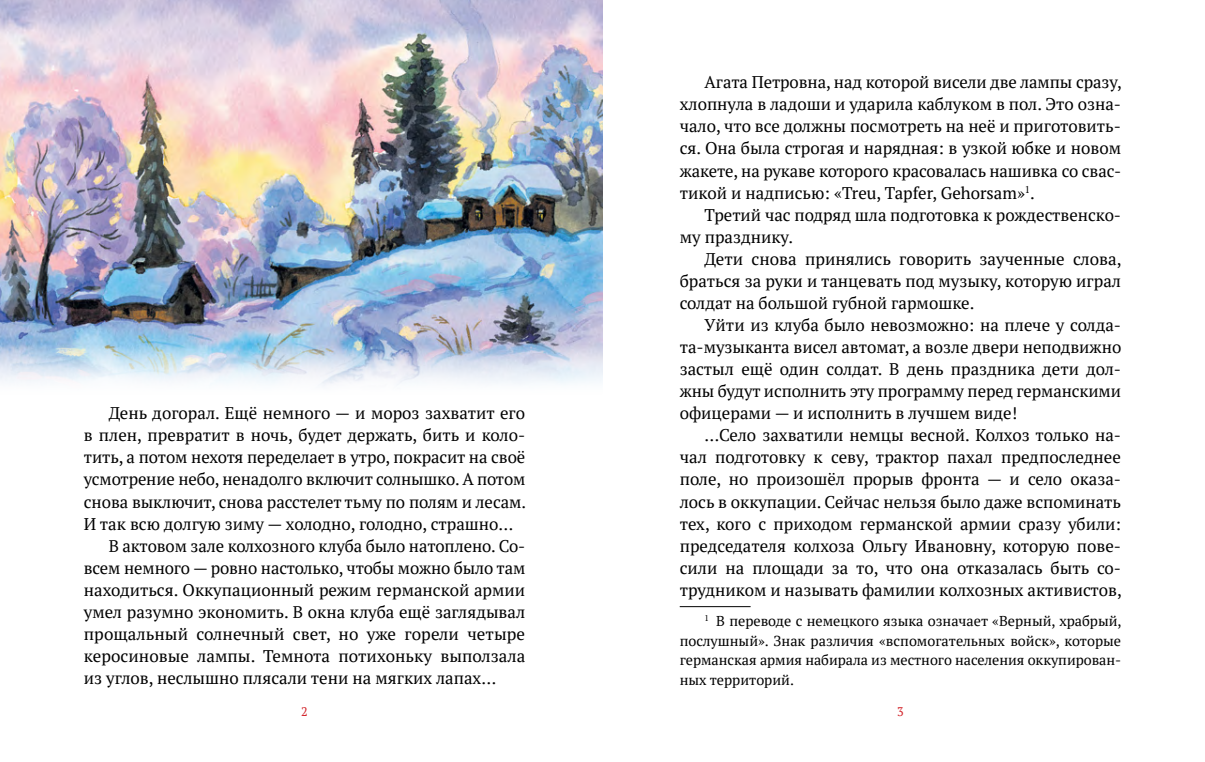
<style>
.page{position:relative;width:1205px;height:762px;background:#fff}
.page>*{position:absolute;margin:0;border:0;box-sizing:border-box;transform-origin:0 0}
.t1{font:16.88px/22.1px "PT Serif";color:#000;text-align:justify}
.t2{font:14.38px/19.6px "PT Serif";color:#000;text-align:justify}
.t3{font:12.5px "PT Serif";color:#d2232a}
</style>
<div class="page">
<hr style="left:680px;top:606px;width:70px;height:1px;background:#000">
<img style="left:0;top:0;width:602px;height:386px">
<p class="t1" style="left:109px;top:402px;width:418px">День догорал. Ещё немного — и мороз захватит его</p>
<p class="t1" style="left:84px;top:424px;width:443px">в плен, превратит в ночь, будет держать, бить и коло-</p>
<p class="t1" style="left:84px;top:446px;width:443px">тить, а потом нехотя переделает в утро, покрасит на своё</p>
<p class="t1" style="left:84px;top:468px;width:443px">усмотрение небо, ненадолго включит солнышко. А потом</p>
<p class="t1" style="left:84px;top:490px;width:444px">снова выключит, снова расстелет тьму по полям и лесам.</p>
<p class="t1" style="left:84px;top:512px;width:431px">И так всю долгую зиму — холодно, голодно, страшно…</p>
<p class="t1" style="left:109px;top:534px;width:418px">В актовом зале колхозного клуба было натоплено. Со-</p>
<p class="t1" style="left:84px;top:556px;width:443px">всем немного — ровно настолько, чтобы можно было там</p>
<p class="t1" style="left:84px;top:578px;width:443px">находиться. Оккупационный режим германской армии</p>
<p class="t1" style="left:84px;top:601px;width:443px">умел разумно экономить. В окна клуба ещё заглядывал</p>
<p class="t1" style="left:84px;top:623px;width:443px">прощальный солнечный свет, но уже горели четыре</p>
<p class="t1" style="left:84px;top:645px;width:443px">керосиновые лампы. Темнота потихоньку выползала</p>
<p class="t1" style="left:84px;top:667px;width:414px">из углов, неслышно плясали тени на мягких лапах…</p>
<p class="t1" style="left:680px;top:71px;width:443px;text-indent:25px">Агата Петровна, над которой висели две лампы сразу, хлопнула в ладоши и ударила каблуком в пол. Это озна&shy;чало, что все должны посмотреть на неё и приготовить&shy;ся. Она была строгая и нарядная: в узкой юбке и новом жакете, на рукаве которого красовалась нашивка со свас&shy;тикой и надписью: «Treu, Tapfer, Gehorsam»<sup>1</sup>.</p>
<p class="t1" style="left:680px;top:203px;width:443px;text-indent:25px">Третий час подряд шла подготовка к рождественско&shy;му празднику.</p>
<p class="t1" style="left:680px;top:248px;width:443px;text-indent:25px">Дети снова принялись говорить заученные слова, браться за руки и танцевать под музыку, которую играл солдат на большой губной гармошке.</p>
<p class="t1" style="left:680px;top:314px;width:443px;text-indent:25px">Уйти из клуба было невозможно: на плече у солда&shy;та-музыканта висел автомат, а возле двери неподвижно застыл ещё один солдат. В день праздника дети дол&shy;жны будут исполнить эту программу перед германскими офицерами — и исполнить в лучшем виде!</p>
<p class="t1" style="left:680px;top:424px;width:444px;text-indent:25px">…Село захватили немцы весной. Колхоз только на&shy;чал подготовку к севу, трактор пахал предпоследнее поле, но произошёл прорыв фронта — и село оказа&shy;лось в оккупации. Сейчас нельзя было даже вспоминать тех, кого с приходом германской армии сразу убили: председателя колхоза Ольгу Ивановну, которую пове&shy;сили на площади за то, что она отказалась быть со&shy;трудником и называть фамилии колхозных активистов,</p>
<p class="t2" style="left:680px;top:611px;width:443px;text-indent:25px"><sup>1</sup> В переводе с немецкого языка означает «Верный, храбрый, послушный». Знак различия «вспомогательных войск», которые германская армия набирала из местного населения оккупирован&shy;ных территорий.</p>
<p class="t3" style="left:301px;top:703px;width:8px">2</p>
<p class="t3" style="left:897px;top:703px;width:8px">3</p>
</div>
